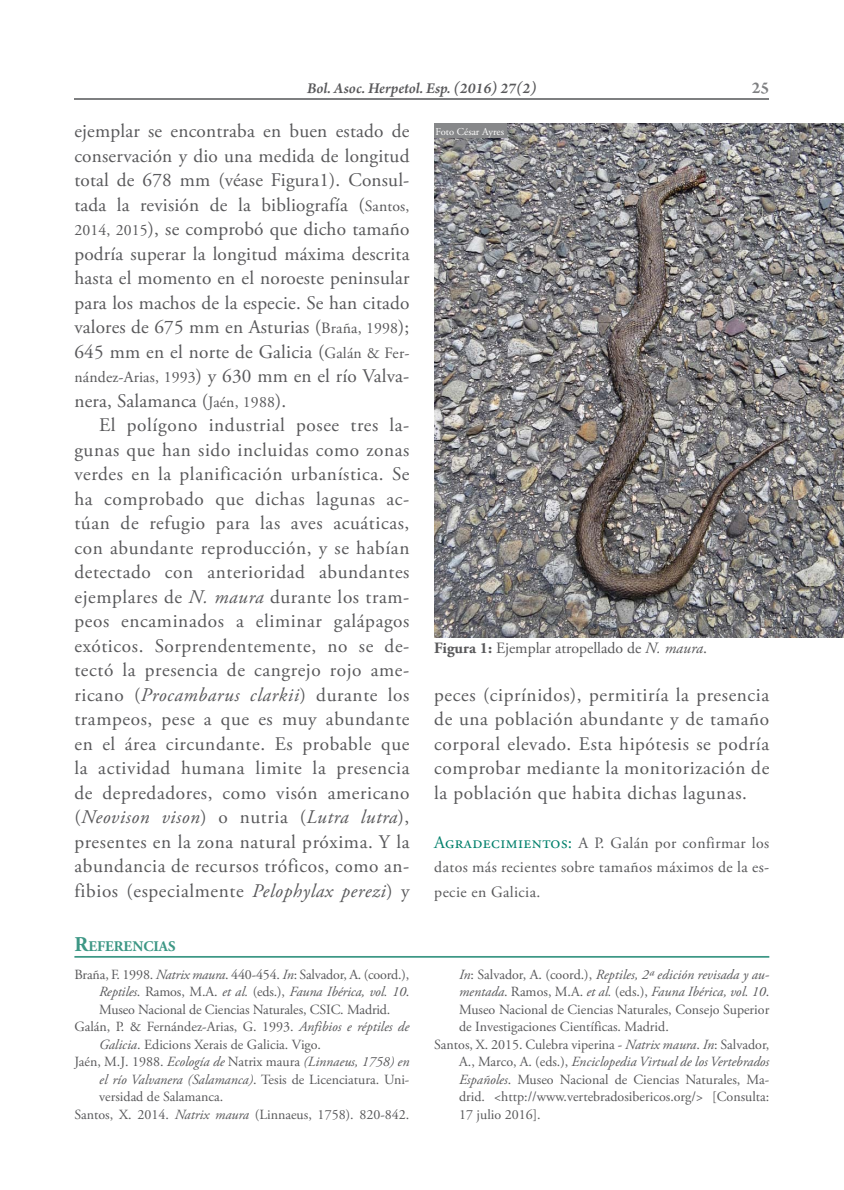
<style>
.page{position:relative;width:844px;height:1190px;background:#fff}
.page>*{position:absolute;margin:0;border:0;box-sizing:border-box;transform-origin:0 0}
.t1{font:19.25px/24.5px "Adobe Garamond Pro";letter-spacing:.03em;color:#58585a;text-align:justify}
.t2{font:19.25px "Adobe Garamond Pro";letter-spacing:.01em;color:#58585a}
.t3{font:600 17.5px "Arno Pro";color:#7e7f81}
.t4{font:15.75px/24.5px "Adobe Garamond Pro";letter-spacing:.025em;color:#58585a;text-align:justify}
.t5{font:15.75px "Adobe Garamond Pro";color:#58585a}
.t6{font:italic 600 15.75px "Arno Pro";color:#58585a}
.t7{font:700 14.7px "Adobe Garamond Pro";color:#3d9785}
.t8{font:14px "Adobe Garamond Pro";color:#58585a}
.t9{font:italic 14px "Adobe Garamond Pro";color:#58585a}
.t10{font:10.5px "Adobe Garamond Pro";color:#fff}
.s1{font-size:15.75px}
.s2{font-style:italic}
.s3{font-weight:700}
.s4{font-size:17.5px;color:#00806b}
.s5{font-size:21px}
.s6{font-style:normal}
</style>
<div class="page">
<hr style="left:74px;top:99px;width:695px;height:1px;background:#7e7f81">
<img style="left:434px;top:123px;width:410px;height:515px">
<div style="left:434px;top:123px;width:72px;height:15px;background:#87888a"></div>
<hr style="left:74px;top:956px;width:695px;height:2px;background:#3d9785">
<p class="t6" style="left:307px;top:78px;width:231px">Bol. Asoc. Herpetol. Esp. (2016) 27(2)</p>
<p class="t3" style="left:751px;top:76px;width:19px">25</p>
<p class="t2" style="left:74px;top:124px;width:336px">ejemplar se encontraba en buen estado de</p>
<p class="t10" style="left:435px;top:127px;width:70px">Foto César Ayres</p>
<p class="t1" style="left:74px;top:145px;width:337px">conservación y dio una medida de longitud total de 678 mm (véase Figura1). Consul&shy;tada la revisión de la bibliografía (<span class="s1">Santos, 2014, 2015</span>), se comprobó que dicho tamaño podría superar la longitud máxima descrita hasta el momento en el noroeste peninsular para los machos de la especie. Se han citado valores de 675 mm en Asturias (<span class="s1">Braña, 1998</span>); 645 mm en el norte de Galicia (<span class="s1">Galán &amp; Fer&shy;nández-Arias, 1993</span>) y 630 mm en el río Valva&shy;nera, Salamanca (<span class="s1">Jaén, 1988</span>).</p>
<p class="t1" style="left:74px;top:415px;width:337px;text-indent:25px">El polígono industrial posee tres la&shy;gunas que han sido incluidas como zonas verdes en la planificación urbanística. Se ha comprobado que dichas lagunas ac&shy;túan de refugio para las aves acuáticas, con abundante reproducción, y se habían detectado con anterioridad abundantes ejemplares de <span class="s2">N. maura</span> durante los tram&shy;peos encaminados a eliminar galápagos exóticos. Sorprendentemente, no se de&shy;tectó la presencia de cangrejo rojo ame&shy;ricano (<span class="s2">Procambarus clarkii</span>) durante los trampeos, pese a que es muy abundante en el área circundante. Es probable que la actividad humana limite la presencia de depredadores, como visón americano (<span class="s2">Neovison vison</span>) o nutria (<span class="s2">Lutra lutra</span>), presentes en la zona natural próxima. Y la abundancia de recursos tróficos, como an&shy;fibios (especialmente <span class="s2">Pelophylax perezi</span>) y</p>
<p class="t5" style="left:434px;top:642px;width:274px"><span class="s3">Figura 1:</span> Ejemplar atropellado de <span class="s2">N. maura</span>.</p>
<p class="t1" style="left:434px;top:684px;width:337px">peces (ciprínidos), permitiría la presencia de una población abundante y de tamaño corporal elevado. Esta hipótesis se podría comprobar mediante la monitorización de la población que habita dichas lagunas.</p>
<p class="t4" style="left:434px;top:832px;width:336px"><span class="s4">Agradecimientos:</span> A P. Galán por confirmar los datos más recientes sobre tamaños máximos de la es&shy;pecie en Galicia.</p>
<p class="t7" style="left:74px;top:937px;width:103px"><span class="s5">R</span>EFERENCIAS</p>
<p class="t8" style="left:74px;top:969px;width:336px">Braña, F. 1998. <span class="s2">Natrix maura</span>. 440-454. <span class="s2">In</span>: Salvador, A. (coord.),</p>
<p class="t9" style="left:99px;top:986px;width:312px">Reptiles<span class="s6">. Ramos, M.A.</span> et al. <span class="s6">(eds.),</span> Fauna Ibérica, vol. 10<span class="s6">.</span></p>
<p class="t8" style="left:99px;top:1004px;width:293px">Museo Nacional de Ciencias Naturales, CSIC. Madrid.</p>
<p class="t8" style="left:74px;top:1021px;width:336px">Galán, P. &amp; Fernández-Arias, G. 1993. <span class="s2">Anfibios e réptiles de</span></p>
<p class="t8" style="left:99px;top:1039px;width:223px"><span class="s2">Galicia</span>. Edicions Xerais de Galicia. Vigo.</p>
<p class="t9" style="left:74px;top:1056px;width:336px"><span class="s6">Jaén, M.J. 1988.</span> Ecología de <span class="s6">Natrix maura</span> (Linnaeus, 1758) en</p>
<p class="t9" style="left:99px;top:1074px;width:312px">el río Valvanera (Salamanca)<span class="s6">. Tesis de Licenciatura. Uni-</span></p>
<p class="t8" style="left:99px;top:1091px;width:126px">versidad de Salamanca.</p>
<p class="t8" style="left:74px;top:1109px;width:336px">Santos, X. 2014. <span class="s2">Natrix maura</span> (Linnaeus, 1758). 820-842.</p>
<p class="t9" style="left:459px;top:969px;width:312px">In<span class="s6">: Salvador, A. (coord.),</span> Reptiles, 2ª edición revisada y au-</p>
<p class="t9" style="left:459px;top:986px;width:312px">mentada<span class="s6">. Ramos, M.A.</span> et al. <span class="s6">(eds.),</span> Fauna Ibérica, vol. 10<span class="s6">.</span></p>
<p class="t8" style="left:459px;top:1004px;width:312px">Museo Nacional de Ciencias Naturales, Consejo Superior</p>
<p class="t8" style="left:459px;top:1021px;width:211px">de Investigaciones Científicas. Madrid.</p>
<p class="t8" style="left:434px;top:1039px;width:336px">Santos, X. 2015. Culebra viperina - <span class="s2">Natrix maura</span>. <span class="s2">In</span>: Salvador,</p>
<p class="t9" style="left:459px;top:1056px;width:312px"><span class="s6">A., Marco, A. (eds.),</span> Enciclopedia Virtual de los Vertebrados</p>
<p class="t8" style="left:459px;top:1074px;width:312px"><span class="s2">Españoles</span>. Museo Nacional de Ciencias Naturales, Ma-</p>
<p class="t8" style="left:459px;top:1091px;width:312px">drid. &lt;http://www.vertebradosibericos.org/&gt; [Consulta:</p>
<p class="t8" style="left:459px;top:1109px;width:83px">17 julio 2016].</p>
</div>
